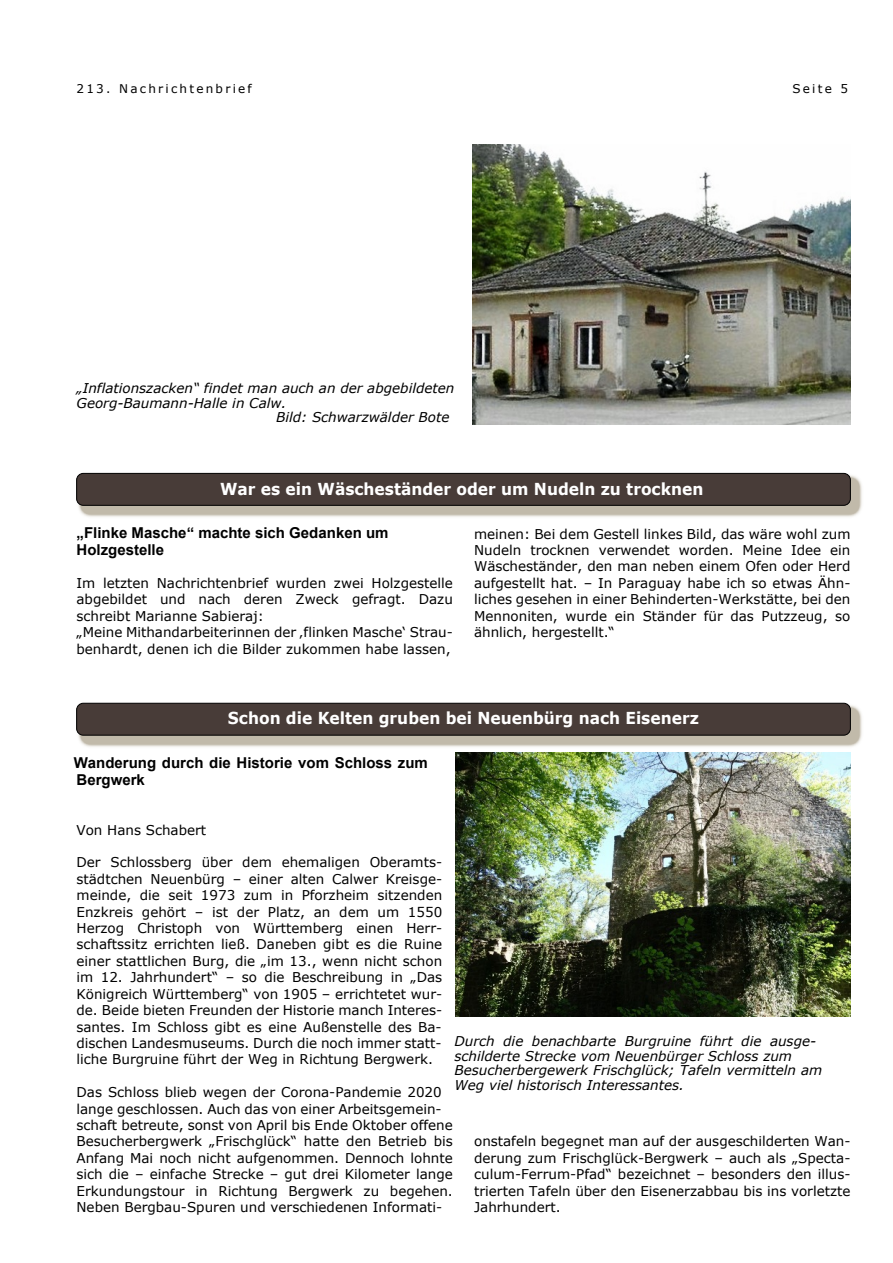
<style>
.page{position:relative;width:893px;height:1263px;background:#fff}
.page>*{position:absolute;margin:0;border:0;box-sizing:border-box;transform-origin:0 0}
.t1{font:700 16.5px "Verdana";color:#fff;scale:.94 1}
.t2{font:700 15px/17.2px "Arial";color:#000}
.t3{font:13.5px/16.4px "Verdana";color:#000;text-align:justify}
.t4{font:italic 13.5px/14.5px "Verdana";color:#000}
.t5{font:12px "Verdana";letter-spacing:.185em;color:#000}
</style>
<div class="page">
<img style="left:472px;top:145px;width:378px;height:280px">
<img style="left:77px;top:473px;width:785px;height:44px">
<div style="left:77px;top:473px;width:773px;height:32px;background:#483c38;border:1px solid #000;border-radius:7px"></div>
<img style="left:77px;top:703px;width:785px;height:44px">
<div style="left:77px;top:703px;width:773px;height:32px;background:#483c38;border:1px solid #000;border-radius:7px"></div>
<img style="left:455px;top:753px;width:395px;height:263px">
<p class="t5" style="left:77px;top:84px;width:177px">213. Nachrichtenbrief</p>
<p class="t5" style="left:792px;top:84px;width:57px">Seite 5</p>
<p class="t4" style="left:77px;top:382px;width:379px">„Inflationszacken“ findet man auch an der abgebildeten</p>
<p class="t4" style="left:77px;top:397px;width:211px">Georg-Baumann-Halle in Calw.</p>
<p class="t4" style="left:276px;top:411px;width:175px">Bild: Schwarzwälder Bote</p>
<p class="t1" style="left:220px;top:482px;width:516px">War es ein Wäscheständer oder um Nudeln zu trocknen</p>
<p class="t2" style="left:77px;top:525px;width:313px">„Flinke Masche“ machte sich Gedanken um<br>Holzgestelle</p>
<p class="t3" style="left:474px;top:527px;width:378px">meinen: Bei dem Gestell linkes Bild, das wäre wohl zum Nudeln trocknen verwendet worden. Meine Idee ein Wäscheständer, den man neben einem Ofen oder Herd aufgestellt hat. – In Paraguay habe ich so etwas Ähn&shy;liches gesehen in einer Behinderten-Werkstätte, bei den Mennoniten, wurde ein Ständer für das Putzzeug, so ähnlich, hergestellt.“</p>
<p class="t3" style="left:77px;top:576px;width:378px;text-align:left">Im letzten Nachrichtenbrief wurden zwei Holzgestelle abgebildet und nach deren Zweck gefragt. Dazu schreibt Marianne Sabieraj:<br>„Meine Mithandarbeiterinnen der ‚flinken Masche‘ Strau&shy;benhardt, denen ich die Bilder zukommen habe lassen,</p>
<p class="t1" style="left:228px;top:712px;width:503px">Schon die Kelten gruben bei Neuenbürg nach Eisenerz</p>
<p class="t2" style="left:74px;top:755px;width:356px">Wanderung durch die Historie vom Schloss zum<br>Bergwerk</p>
<p class="t3" style="left:77px;top:822px;width:131px">Von Hans Schabert</p>
<p class="t3" style="left:77px;top:855px;width:367px">Der Schlossberg über dem ehemaligen Oberamts&shy;städtchen Neuenbürg – einer alten Calwer Kreisge&shy;meinde, die seit 1973 zum in Pforzheim sitzenden Enzkreis gehört – ist der Platz, an dem um 1550<br>Herzog Christoph von Württemberg einen Herr&shy;schaftssitz errichten ließ. Daneben gibt es die Ruine einer stattlichen Burg, die „im 13., wenn nicht schon im 12. Jahrhundert“ – so die Beschreibung in „Das Königreich Württemberg“ von 1905 – errichtetet wur&shy;de. Beide bieten Freunden der Historie manch Interes&shy;santes. Im Schloss gibt es eine Außenstelle des Ba&shy;dischen Landesmuseums. Durch die noch immer statt&shy;liche Burgruine führt der Weg in Richtung Bergwerk.</p>
<p class="t3" style="left:77px;top:1085px;width:378px;text-align:left">Das Schloss blieb wegen der Corona-Pandemie 2020 lange geschlossen. Auch das von einer Arbeitsgemein&shy;schaft betreute, sonst von April bis Ende Oktober offene Besucherbergwerk „Frischglück“ hatte den Betrieb bis Anfang Mai noch nicht aufgenommen. Dennoch lohnte sich die – einfache Strecke – gut drei Kilometer lange Erkundungstour in Richtung Bergwerk zu begehen.<br>Neben Bergbau-Spuren und verschiedenen Informati-</p>
<p class="t4" style="left:454px;top:1035px;width:369px">Durch die benachbarte Burgruine führt die ausge&shy;schilderte Strecke vom Neuenbürger Schloss zum Besucherbergewerk Frischglück; Tafeln vermitteln am Weg viel historisch Interessantes.</p>
<p class="t3" style="left:474px;top:1134px;width:378px">onstafeln begegnet man auf der ausgeschilderten Wan&shy;derung zum Frischglück-Bergwerk – auch als „Specta&shy;culum-Ferrum-Pfad“ bezeichnet – besonders den illus&shy;trierten Tafeln über den Eisenerzabbau bis ins vorletzte Jahrhundert.</p>
</div>
